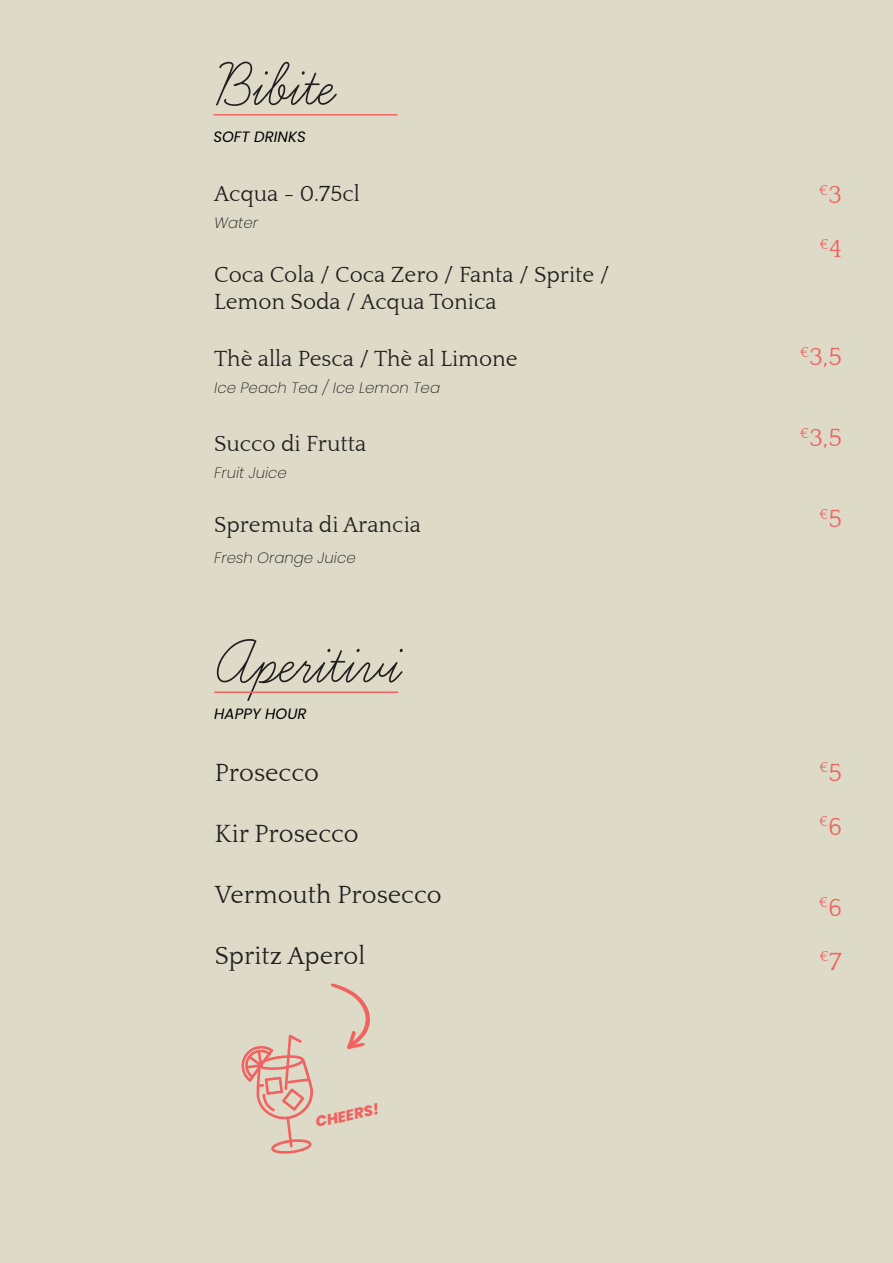
<style>
.page{position:relative;width:893px;height:1263px;background:#dddbc8}
.page>*{position:absolute;margin:0;border:0;box-sizing:border-box;transform-origin:0 0}
.t1{font:75px "Learning Curve";color:#231f20}
.t2{font:25.5px "Quattrocento";color:#231f20}
.t3{font:25.5px "Quattrocento";color:#f16361}
.t4{font:22.5px "Quattrocento";color:#231f20}
.t5{font:italic 200 15px "Poppins";color:#231f20}
.t6{font:italic 15px "Poppins";color:#000}
.t7{font:italic 800 15px "Poppins";color:#f16361}
.t8{font:14.85px "Quattrocento";color:#f16361}
.s1{font-size:25.5px}
</style>
<div class="page">
<hr style="left:213px;top:114px;width:185px;height:2px;background:#f16361">
<hr style="left:214px;top:691px;width:184px;height:2px;background:#f16361">
<svg style="left:331px;top:983px;width:39px;height:66px"></svg>
<svg style="left:241px;top:1034px;width:72px;height:120px"></svg>
<p class="t1" style="left:214px;top:52px;width:119px">Bibite</p>
<p class="t6" style="left:213px;top:128px;width:94px">SOFT DRINKS</p>
<p class="t4" style="left:214px;top:182px;width:147px">Acqua - 0.75cl</p>
<p class="t5" style="left:214px;top:214px;width:45px">Water</p>
<p class="t4" style="left:214px;top:263px;width:397px">Coca Cola / Coca Zero / Fanta / Sprite /</p>
<p class="t4" style="left:214px;top:290px;width:284px">Lemon Soda / Acqua Tonica</p>
<p class="t4" style="left:214px;top:347px;width:305px">Thè alla Pesca / Thè al Limone</p>
<p class="t5" style="left:214px;top:379px;width:227px">Ice Peach Tea / Ice Lemon Tea</p>
<p class="t4" style="left:214px;top:432px;width:154px">Succo di Frutta</p>
<p class="t5" style="left:214px;top:464px;width:74px">Fruit Juice</p>
<p class="t4" style="left:214px;top:513px;width:208px">Spremuta di Arancia</p>
<p class="t5" style="left:214px;top:549px;width:143px">Fresh Orange Juice</p>
<p class="t1" style="left:215px;top:629px;width:184px">Aperitivi</p>
<p class="t6" style="left:214px;top:705px;width:94px">HAPPY HOUR</p>
<p class="t2" style="left:215px;top:759px;width:106px">Prosecco</p>
<p class="t2" style="left:215px;top:820px;width:145px">Kir Prosecco</p>
<p class="t2" style="left:215px;top:881px;width:228px">Vermouth Prosecco</p>
<p class="t2" style="left:215px;top:943px;width:152px">Spritz Aperol</p>
<p class="t7" style="left:314px;top:1114px;width:66px;rotate:-12deg">CHEERS!</p>
<p class="t8" style="left:819px;top:182px;width:25px">€<span class="s1">3</span></p>
<p class="t8" style="left:820px;top:236px;width:24px">€<span class="s1">4</span></p>
<p class="t3" style="left:800px;top:344px;width:44px"><sup>€</sup>3,5</p>
<p class="t3" style="left:800px;top:425px;width:44px"><sup>€</sup>3,5</p>
<p class="t8" style="left:819px;top:506px;width:24px">€<span class="s1">5</span></p>
<p class="t8" style="left:819px;top:760px;width:24px">€<span class="s1">5</span></p>
<p class="t8" style="left:819px;top:814px;width:25px">€<span class="s1">6</span></p>
<p class="t8" style="left:819px;top:895px;width:25px">€<span class="s1">6</span></p>
<p class="t8" style="left:819px;top:949px;width:24px">€<span class="s1">7</span></p>
</div>
